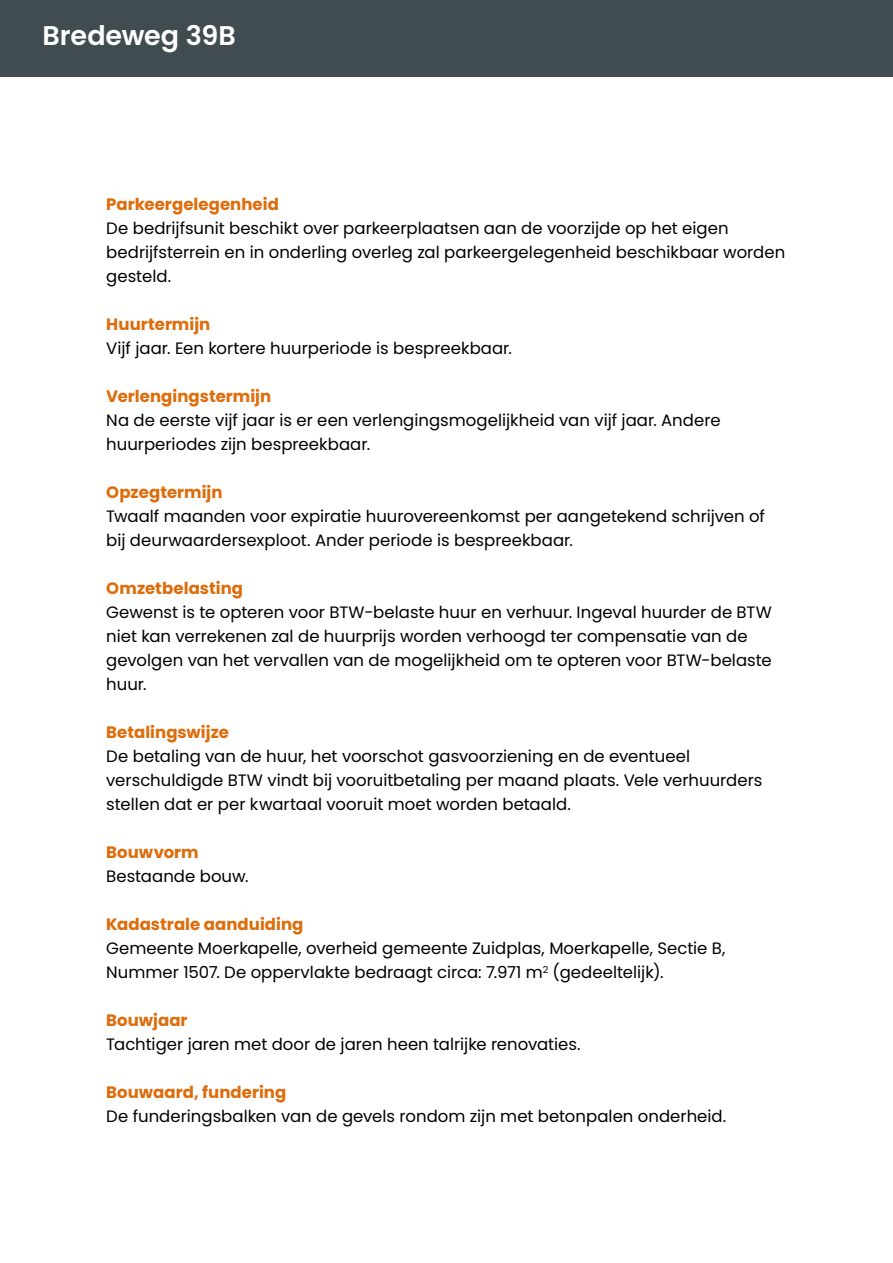
<style>
.page{position:relative;width:893px;height:1263px;background:#fff}
.page>*{position:absolute;margin:0;border:0;box-sizing:border-box;transform-origin:0 0}
.t1{font:600 27px "Poppins";color:#fff}
.t2{font:16.5px/24px "Poppins";color:#000}
.t3{font:700 16.5px "Poppins";color:#de6c0a}
</style>
<div class="page">
<div style="left:0;top:0;width:893px;height:77px;background:#404c50"></div>
<h1 class="t1" style="left:43px;top:20px;width:195px">Bredeweg 39B</h1>
<p class="t3" style="left:106px;top:195px;width:174px">Parkeergelegenheid</p>
<p class="t2" style="left:106px;top:216px;width:680px">De bedrijfsunit beschikt over parkeerplaatsen aan de voorzijde op het eigen bedrijfsterrein en in onderling overleg zal parkeergelegenheid beschikbaar worden gesteld.</p>
<p class="t3" style="left:106px;top:315px;width:106px">Huurtermijn</p>
<p class="t2" style="left:106px;top:336px;width:407px">Vijf jaar. Een kortere huurperiode is bespreekbaar.</p>
<p class="t3" style="left:106px;top:387px;width:166px">Verlengingstermijn</p>
<p class="t2" style="left:106px;top:408px;width:616px">Na de eerste vijf jaar is er een verlengingsmogelijkheid van vijf jaar. Andere huurperiodes zijn bespreekbaar.</p>
<p class="t3" style="left:106px;top:483px;width:118px">Opzegtermijn</p>
<p class="t2" style="left:106px;top:504px;width:660px">Twaalf maanden voor expiratie huurovereenkomst per aangetekend schrijven of bij deurwaardersexploot. Ander periode is bespreekbaar.</p>
<p class="t3" style="left:106px;top:579px;width:138px">Omzetbelasting</p>
<p class="t2" style="left:106px;top:600px;width:667px">Gewenst is te opteren voor BTW-belaste huur en verhuur. Ingeval huurder de BTW niet kan verrekenen zal de huurprijs worden verhoogd ter compensatie van de gevolgen van het vervallen van de mogelijkheid om te opteren voor BTW-belaste huur.</p>
<p class="t3" style="left:106px;top:723px;width:124px">Betalingswijze</p>
<p class="t2" style="left:106px;top:744px;width:658px">De betaling van de huur, het voorschot gasvoorziening en de eventueel verschuldigde BTW vindt bij vooruitbetaling per maand plaats. Vele verhuurders stellen dat er per kwartaal vooruit moet worden betaald.</p>
<p class="t3" style="left:106px;top:843px;width:94px">Bouwvorm</p>
<p class="t2" style="left:106px;top:864px;width:144px">Bestaande bouw.</p>
<p class="t3" style="left:106px;top:915px;width:199px">Kadastrale aanduiding</p>
<p class="t2" style="left:106px;top:937px;width:621px">Gemeente Moerkapelle, overheid gemeente Zuidplas, Moerkapelle, Sectie B,<br>Nummer 1507. De oppervlakte bedraagt circa: 7.971 m<sup>2</sup> (gedeeltelijk).</p>
<p class="t3" style="left:106px;top:1011px;width:83px">Bouwjaar</p>
<p class="t2" style="left:106px;top:1032px;width:476px">Tachtiger jaren met door de jaren heen talrijke renovaties.</p>
<p class="t3" style="left:106px;top:1083px;width:181px">Bouwaard, fundering</p>
<p class="t2" style="left:106px;top:1104px;width:622px">De funderingsbalken van de gevels rondom zijn met betonpalen onderheid.</p>
</div>
